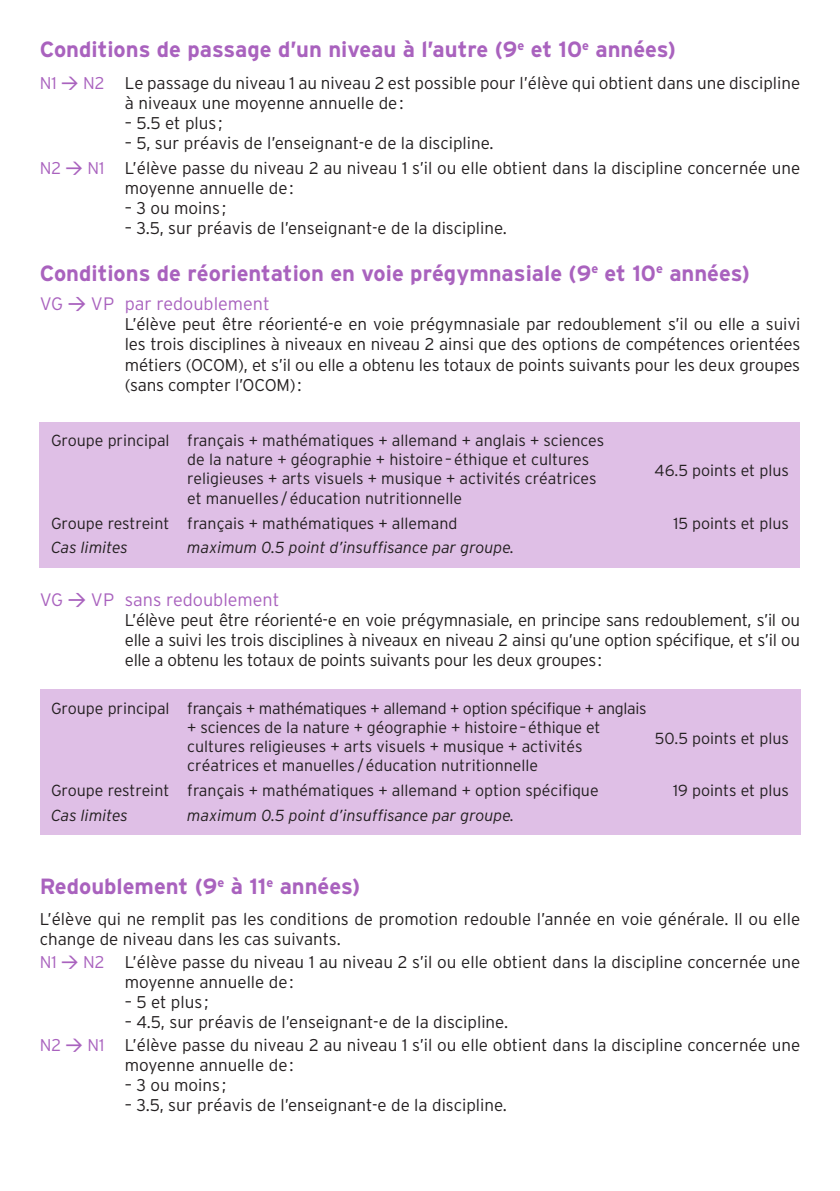
<style>
.page{position:relative;width:840px;height:1191px;background:#fff}
.page>*{position:absolute;margin:0;border:0;box-sizing:border-box;transform-origin:0 0}
.t1{font:700 22px "Interstate";color:#a962be}
.t2{font:300 18px "Interstate";color:#a962be}
.t3{font:300 17px/20px "Interstate";color:#231f20}
.t4{font:300 16px/19.2px "Interstate";color:#231f20}
.t5{font:italic 300 16px "Interstate";color:#231f20}
.s1{color:#a962be}
.s2{font-family:"DIN";font-weight:500;color:#a962be}
.s3{font-family:"DIN";font-weight:500}
</style>
<div class="page">
<div style="left:40px;top:422px;width:759px;height:145px;background:#dfbfe6"></div>
<div style="left:40px;top:689px;width:759px;height:146px;background:#dfbfe6"></div>
<p class="t1" style="left:40px;top:37px;width:637px">Conditions de passage d’un niveau à l’autre (9<sup>e</sup> et 10<sup>e</sup> années)</p>
<p class="t3" style="left:125px;top:72px;width:676px;text-indent:-85px"><span class="s1">N1</span> <span class="s2">&gt;</span> <span class="s1">N2</span> Le passage du niveau 1 au niveau 2 est possible pour l’élève qui obtient dans une discipline à niveaux une moyenne annuelle de:</p>
<p class="t3" style="left:125px;top:112px;width:99px">– 5.5 et plus ;</p>
<p class="t3" style="left:40px;top:130px;width:761px;line-height:25.6px;text-indent:85px">– 5, sur préavis de l’enseignant-e de la discipline.<br><span class="s1">N2</span> <span class="s2">&gt;</span> <span class="s1">N1</span> L’élève passe du niveau 2 au niveau 1 s’il ou elle obtient dans la discipline concernée une</p>
<p class="t3" style="left:125px;top:178px;width:170px">moyenne annuelle de:</p>
<p class="t3" style="left:125px;top:198px;width:103px">– 3 ou moins ;</p>
<p class="t3" style="left:125px;top:218px;width:383px">– 3.5, sur préavis de l’enseignant-e de la discipline.</p>
<p class="t1" style="left:40px;top:261px;width:711px">Conditions de réorientation en voie prégymnasiale (9<sup>e</sup> et 10<sup>e</sup> années)</p>
<p class="t2" style="left:40px;top:294px;width:231px">VG <span class="s3">&gt;</span> VP par redoublement</p>
<p class="t3" style="left:125px;top:314px;width:676px;text-align:justify">L’élève peut être réorienté-e en voie prégymnasiale par redoublement s’il ou elle a suivi les trois disciplines à niveaux en niveau 2 ainsi que des options de compétences orientées métiers (OCOM), et s’il ou elle a obtenu les totaux de points suivants pour les deux groupes (sans compter l’OCOM):</p>
<p class="t4" style="left:187px;top:430px;width:418px;text-indent:-136px">Groupe principal français + mathématiques + allemand + anglais + sciences de la nature + géographie + histoire–éthique et cultures religieuses + arts visuels + musique + activités créatrices</p>
<p class="t4" style="left:51px;top:485px;width:412px;line-height:24.8px;text-align:right">et manuelles /éducation nutritionnelle<br>Groupe restreint français + mathématiques + allemand</p>
<p class="t4" style="left:654px;top:461px;width:136px">46.5 points et plus</p>
<p class="t4" style="left:673px;top:513px;width:117px">15 points et plus</p>
<p class="t5" style="left:51px;top:539px;width:78px">Cas limites</p>
<p class="t5" style="left:187px;top:539px;width:328px">maximum 0.5 point d’insuffisance par groupe.</p>
<p class="t2" style="left:40px;top:589px;width:241px">VG <span class="s3">&gt;</span> VP sans redoublement</p>
<p class="t3" style="left:125px;top:610px;width:676px;text-align:justify">L’élève peut être réorienté-e en voie prégymnasiale, en principe sans redoublement, s’il ou elle a suivi les trois disciplines à niveaux en niveau 2 ainsi qu’une option spécifique, et s’il ou elle a obtenu les totaux de points suivants pour les deux groupes:</p>
<p class="t4" style="left:187px;top:698px;width:460px;text-indent:-136px">Groupe principal français + mathématiques + allemand + option spécifique + anglais + sciences de la nature + géographie + histoire–éthique et cultures religieuses + arts visuels + musique + activités</p>
<p class="t4" style="left:51px;top:753px;width:549px;line-height:24.8px;text-indent:136px">créatrices et manuelles /éducation nutritionnelle<br>Groupe restreint français + mathématiques + allemand + option spécifique</p>
<p class="t5" style="left:51px;top:806px;width:78px">Cas limites</p>
<p class="t5" style="left:187px;top:806px;width:328px">maximum 0.5 point d’insuffisance par groupe.</p>
<p class="t4" style="left:654px;top:728px;width:135px">50.5 points et plus</p>
<p class="t4" style="left:672px;top:780px;width:117px">19 points et plus</p>
<p class="t1" style="left:40px;top:873px;width:322px">Redoublement (9<sup>e</sup> à 11<sup>e</sup> années)</p>
<p class="t3" style="left:40px;top:909px;width:761px">L’élève qui ne remplit pas les conditions de promotion redouble l’année en voie générale. Il ou elle change de niveau dans les cas suivants.</p>
<p class="t3" style="left:125px;top:952px;width:676px;text-indent:-85px"><span class="s1">N1</span> <span class="s2">&gt;</span> <span class="s1">N2</span> L’élève passe du niveau 1 au niveau 2 s’il ou elle obtient dans la discipline concernée une moyenne annuelle de:</p>
<p class="t3" style="left:125px;top:992px;width:85px">– 5 et plus ;</p>
<p class="t3" style="left:40px;top:1010px;width:761px;line-height:22.8px;text-indent:85px">– 4.5, sur préavis de l’enseignant-e de la discipline.<br><span class="s1">N2</span> <span class="s2">&gt;</span> <span class="s1">N1</span> L’élève passe du niveau 2 au niveau 1 s’il ou elle obtient dans la discipline concernée une</p>
<p class="t3" style="left:125px;top:1054px;width:170px">moyenne annuelle de:</p>
<p class="t3" style="left:125px;top:1074px;width:103px">– 3 ou moins ;</p>
<p class="t3" style="left:125px;top:1094px;width:383px">– 3.5, sur préavis de l’enseignant-e de la discipline.</p>
</div>
